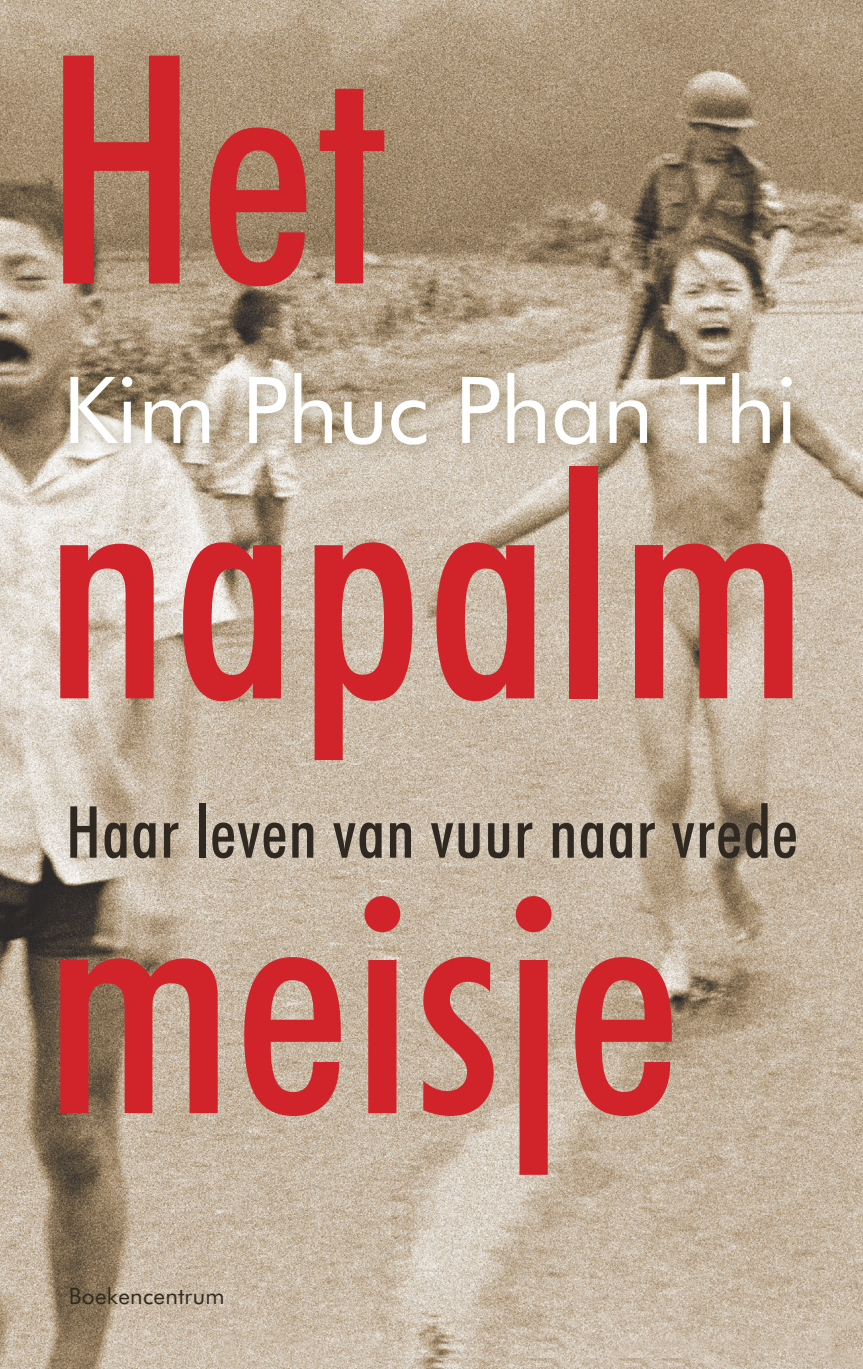
<style>
.page{position:relative;width:863px;height:1369px;background:#fff}
.page>*{position:absolute;margin:0;border:0;box-sizing:border-box;transform-origin:0 0}
.t1{font:500 condensed 319.5px/414.7px "Futura BT";color:#d1232a}
.t2{font:92.25px "Futura BT";letter-spacing:-.01em;color:#fff}
.t3{font:500 condensed 72px "Futura BT";letter-spacing:.01em;color:#302922}
.t4{font:22.5px "Futura BT";letter-spacing:.015em;color:#312a1e}
.s1{font-size:306.68px}
</style>
<div class="page">
<img style="left:0;top:0;width:862px;height:1368px">
<div style="left:52px;top:786px;width:760px;height:89px;background:#fff;opacity:.15"></div>
<div style="left:59px;top:362px;width:748px;height:99px;background:#827146;opacity:.4"></div>
<svg style="left:858px;top:1366px;width:5px;height:3px"></svg>
<h1 class="t1" style="left:43px;top:-40px;width:767px">Het napa<span class="s1">l</span>m meisje</h1>
<p class="t2" style="left:62px;top:354px;width:736px">Kim Phuc Phan Thi</p>
<p class="t3" style="left:66px;top:788px;width:733px">Haar leven van vuur naar vrede</p>
<p class="t4" style="left:69px;top:1282px;width:157px">Boekencentrum</p>
</div>
